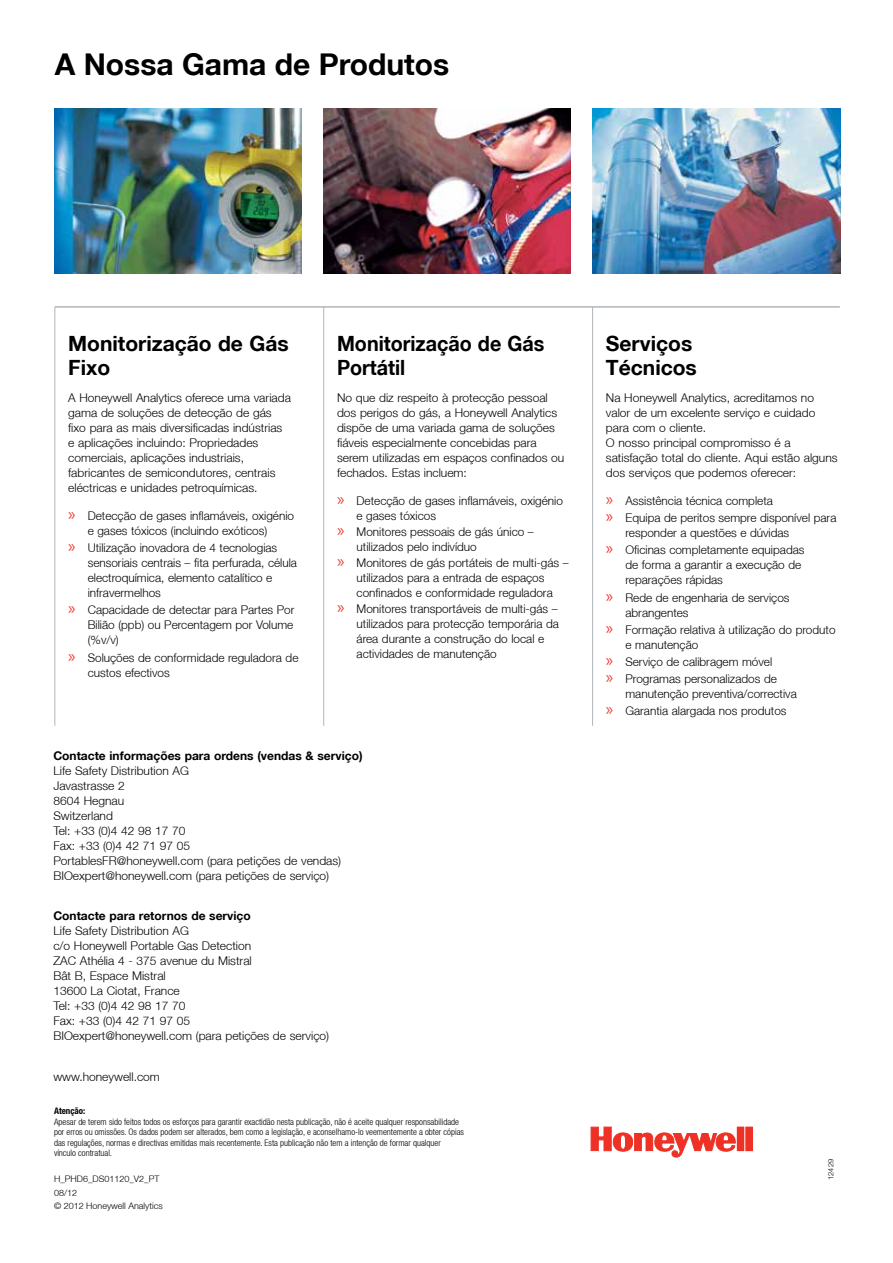
<style>
.page{position:relative;width:893px;height:1263px;background:#fff}
.page>*{position:absolute;margin:0;border:0;box-sizing:border-box;transform-origin:0 0}
.t1{font:700 30px "Helvetica Neue LT";color:#000}
.t2{font:700 21px/24px "Helvetica Neue LT";color:#000}
.t3{font:700 21px/24px "Helvetica Neue LT";color:#000;scale:.94 1}
.t4{font:300 12px/15px "Helvetica Neue LT";color:#000}
.t5{font:700 12px "Helvetica Neue LT";color:#000}
.t6{font:300 condensed 9px/10.5px "Helvetica Neue LT";color:#000}
.t7{font:300 9px/13.5px "Helvetica Neue LT";color:#000}
.t8{font:700 condensed 9px "Helvetica Neue LT";color:#000}
.t9{font:300 7.5px "Helvetica Neue LT";color:#000}
.s1{font-family:"Myriad Pro";font-weight:400;font-size:18px;color:#ef4139}
</style>
<div class="page">
<svg style="left:591px;top:1127px;width:145px;height:30px"></svg>
<div style="left:737px;top:1127px;width:7px;height:23px;background:#ee3124"></div>
<div style="left:746px;top:1127px;width:6px;height:24px;background:#ee3124"></div>
<img style="left:593px;top:108px;width:247px;height:166px">
<img style="left:324px;top:108px;width:247px;height:166px">
<hr style="left:54px;top:307px;width:1px;height:419px;background:#b0b7bb">
<hr style="left:323px;top:307px;width:1px;height:419px;background:#b0b7bb">
<hr style="left:592px;top:307px;width:1px;height:419px;background:#b0b7bb">
<hr style="left:55px;top:306px;width:785px;height:2px;background:#b0b7bb">
<img style="left:54px;top:108px;width:248px;height:166px">
<h1 class="t1" style="left:55px;top:46px;width:396px">A Nossa Gama de Produtos</h1>
<h2 class="t2" style="left:68px;top:331px;width:222px">Monitorização de Gás<br>Fixo</h2>
<p class="t4" style="left:68px;top:390px;width:224px">A Honeywell Analytics oferece uma variada gama de soluções de detecção de gás fixo para as mais diversificadas indústrias e aplicações incluindo: Propriedades comerciais, aplicações industriais, fabricantes de semicondutores, centrais eléctricas e unidades petroquímicas.</p>
<p class="t4" style="left:88px;top:508px;width:208px;text-indent:-19px"><span class="s1">»</span> Detecção de gases inflamáveis, oxigénio e gases tóxicos (incluindo exóticos)</p>
<p class="t4" style="left:88px;top:540px;width:211px;text-indent:-19px"><span class="s1">»</span> Utilização inovadora de 4 tecnologias sensoriais centrais – fita perfurada, célula electroquímica, elemento catalítico e infravermelhos</p>
<p class="t4" style="left:88px;top:602px;width:208px;text-align:justify;text-indent:-19px"><span class="s1">»</span> Capacidade de detectar para Partes Por Bilião (ppb) ou Percentagem por Volume (%v/v)</p>
<p class="t4" style="left:88px;top:649px;width:212px;text-indent:-19px"><span class="s1">»</span> Soluções de conformidade reguladora de custos efectivos</p>
<h2 class="t3" style="left:337px;top:331px;width:222px">Monitorização de Gás<br>Portátil</h2>
<p class="t4" style="left:337px;top:390px;width:229px">No que diz respeito à protecção pessoal dos perigos do gás, a Honeywell Analytics dispõe de uma variada gama de soluções fiáveis especialmente concebidas para serem utilizadas em espaços confinados ou fechados. Estas incluem:</p>
<p class="t4" style="left:337px;top:493px;width:227px"><span class="s1">»</span> Detecção de gases inflamáveis, oxigénio</p>
<p class="t4" style="left:357px;top:508px;width:81px">e gases tóxicos</p>
<p class="t4" style="left:337px;top:524px;width:198px"><span class="s1">»</span> Monitores pessoais de gás único –</p>
<p class="t4" style="left:357px;top:539px;width:122px">utilizados pelo indivíduo</p>
<p class="t4" style="left:337px;top:555px;width:233px"><span class="s1">»</span> Monitores de gás portáteis de multi-gás –</p>
<p class="t4" style="left:357px;top:570px;width:189px">utilizados para a entrada de espaços</p>
<p class="t4" style="left:357px;top:585px;width:198px">confinados e conformidade reguladora</p>
<p class="t4" style="left:337px;top:601px;width:222px"><span class="s1">»</span> Monitores transportáveis de multi-gás –</p>
<p class="t4" style="left:357px;top:616px;width:204px">utilizados para protecção temporária da</p>
<p class="t4" style="left:357px;top:631px;width:189px">área durante a construção do local e</p>
<p class="t4" style="left:357px;top:646px;width:142px">actividades de manutenção</p>
<p class="t5" style="left:53px;top:748px;width:311px">Contacte informações para ordens (vendas &amp; serviço)</p>
<p class="t4" style="left:53px;top:763px;width:289px">Life Safety Distribution AG<br>Javastrasse 2<br>8604 Hegnau<br>Switzerland<br>Tel: +33 (0)4 42 98 17 70<br>Fax: +33 (0)4 42 71 97 05<br>PortablesFR@honeywell.com (para petições de vendas)<br>BIOexpert@honeywell.com (para petições de serviço)</p>
<p class="t5" style="left:53px;top:909px;width:199px">Contacte para retornos de serviço</p>
<p class="t4" style="left:53px;top:923px;width:277px">Life Safety Distribution AG<br>c/o Honeywell Portable Gas Detection<br>ZAC Athélia 4 - 375 avenue du Mistral<br>Bât B, Espace Mistral<br>13600 La Ciotat, France<br>Tel: +33 (0)4 42 98 17 70<br>Fax: +33 (0)4 42 71 97 05<br>BIOexpert@honeywell.com (para petições de serviço)</p>
<p class="t4" style="left:53px;top:1069px;width:108px">www.honeywell.com</p>
<p class="t8" style="left:54px;top:1105px;width:33px">Atenção:</p>
<p class="t6" style="left:54px;top:1116px;width:412px">Apesar de terem sido feitos todos os esforços para garantir exactidão nesta publicação, não é aceite qualquer responsabilidade por erros ou omissões. Os dados podem ser alterados, bem como a legislação, e aconselhamo-lo veementemente a obter cópias das regulações, normas e directivas emitidas mais recentemente. Esta publicação não tem a intenção de formar qualquer vínculo contratual.</p>
<p class="t7" style="left:54px;top:1172px;width:110px">H_PHD6_DS01120_V2_PT<br>08/12<br>© 2012 Honeywell Analytics</p>
<h2 class="t2" style="left:606px;top:331px;width:92px">Serviços<br>Técnicos</h2>
<p class="t4" style="left:606px;top:390px;width:233px">Na Honeywell Analytics, acreditamos no valor de um excelente serviço e cuidado para com o cliente.<br>O nosso principal compromisso é a satisfação total do cliente. Aqui estão alguns dos serviços que podemos oferecer:</p>
<p class="t4" style="left:606px;top:492px;width:232px;line-height:17.1px"><span class="s1">»</span> Assistência técnica completa<br><span class="s1">»</span> Equipa de peritos sempre disponível para</p>
<p class="t4" style="left:606px;top:524px;width:200px;line-height:17.1px;text-align:center">responder a questões e dúvidas<br><span class="s1">»</span> Oficinas completamente equipadas</p>
<p class="t4" style="left:625px;top:557px;width:177px">de forma a garantir a execução de reparações rápidas</p>
<p class="t4" style="left:625px;top:589px;width:166px;text-indent:-20px"><span class="s1">»</span> Rede de engenharia de serviços abrangentes</p>
<p class="t4" style="left:625px;top:622px;width:212px;text-indent:-20px"><span class="s1">»</span> Formação relativa à utilização do produto e manutenção</p>
<p class="t4" style="left:606px;top:653px;width:172px;line-height:17.1px"><span class="s1">»</span> Serviço de calibragem móvel <span class="s1">»</span> Programas personalizados de</p>
<p class="t4" style="left:606px;top:685px;width:192px;line-height:17.1px;text-indent:20px">manutenção preventiva/correctiva <span class="s1">»</span> Garantia alargada nos produtos</p>
<p class="t9" style="left:826px;top:1180px;width:22px;rotate:-90deg">12429</p>
</div>
